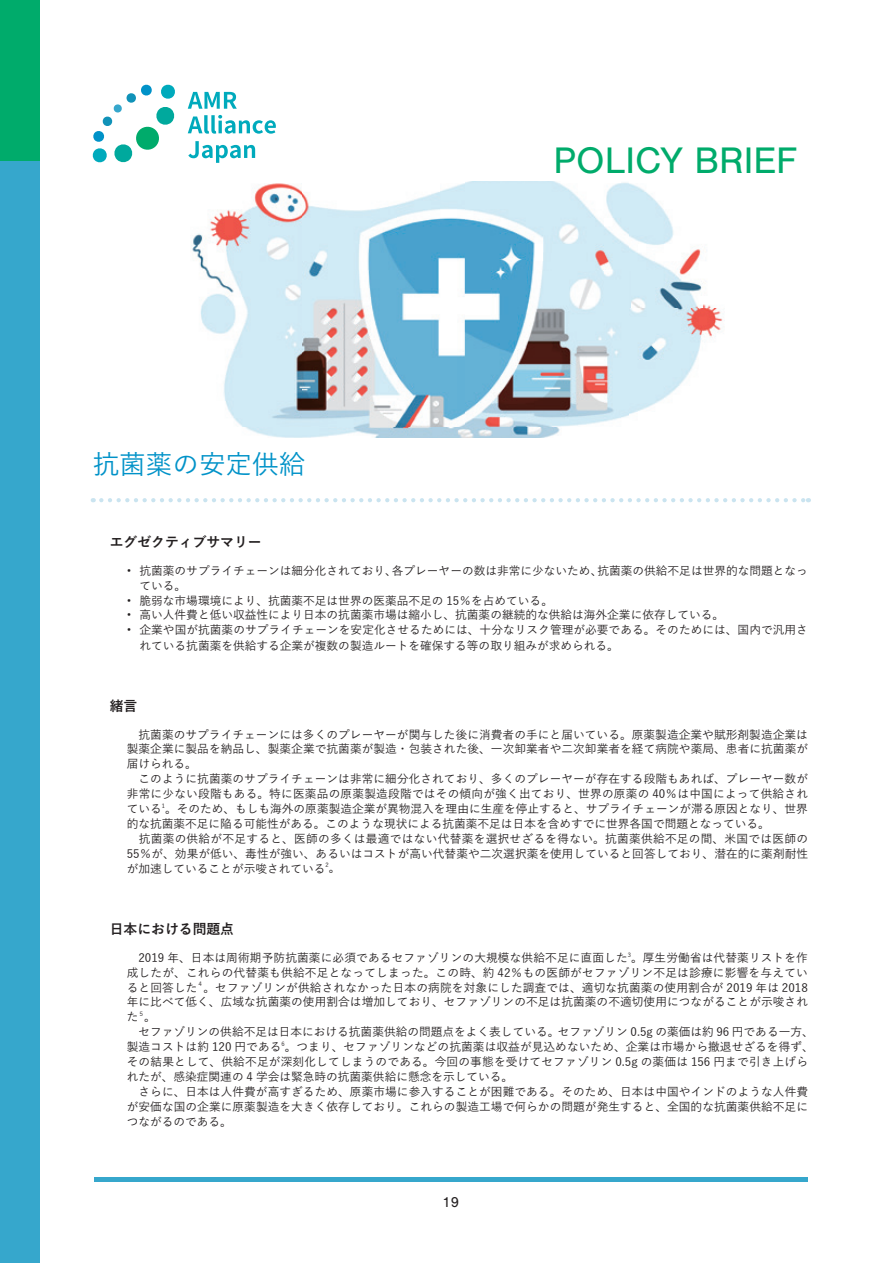
<style>
.page{position:relative;width:893px;height:1263px;background:#fff}
.page>*{position:absolute;margin:0;border:0;box-sizing:border-box;transform-origin:0 0}
.t1{font:38.25px "Nimbus San";color:#00ab6b}
.t2{font:500 26.55px "Yu Go";color:#0092c8}
.t3{font:14.85px "Nimbus San";color:#231f20}
.t4{font:700 13.8px "Yu Go";color:#231f20}
.t5{font:500 11.7px/14.9px "Yu Go";letter-spacing:.005em;color:#231f20}
.t6{font:500 5.85px "Yu Go";color:#231f20}
</style>
<div class="page">
<hr style="left:94px;top:1177px;width:714px;height:4px;background:#36a7cc">
<svg style="left:188px;top:92px;width:49px;height:17px"></svg>
<svg style="left:188px;top:115px;width:88px;height:19px"></svg>
<svg style="left:188px;top:141px;width:67px;height:22px"></svg>
<svg style="left:93px;top:85px;width:82px;height:78px"></svg>
<img style="left:191px;top:181px;width:534px;height:256px">
<div style="left:0;top:0;width:39px;height:1263px;background:#36a7cc"></div>
<div style="left:0;top:0;width:39px;height:161px;background:#00ab6b"></div>
<svg style="left:101px;top:498px;width:708px;height:4px"></svg>
<h2 class="t2" style="left:93px;top:440px;width:214px">抗菌薬の安定供給</h2>
<p class="t4" style="left:110px;top:534px;width:154px">エグゼクティブサマリー</p>
<h1 class="t1" style="left:553px;top:140px;width:245px">POLICY BRIEF</h1>
<p class="t5" style="left:127px;top:562px;width:6px">•</p>
<p class="t5" style="left:140px;top:562px;width:259px">抗菌薬のサプライチェーンは細分化されており、</p>
<p class="t5" style="left:392px;top:562px;width:212px">各プレーヤーの数は非常に少ないため、</p>
<p class="t5" style="left:597px;top:562px;width:212px">抗菌薬の供給不足は世界的な問題となっ</p>
<p class="t5" style="left:127px;top:591px;width:6px">•</p>
<p class="t5" style="left:140px;top:576px;width:415px">ている。<br>脆弱な市場環境により、抗菌薬不足は世界の医薬品不足の 15％を占めている。</p>
<p class="t5" style="left:127px;top:606px;width:6px">•</p>
<p class="t5" style="left:140px;top:606px;width:586px">高い人件費と低い収益性により日本の抗菌薬市場は縮小し、抗菌薬の継続的な供給は海外企業に依存している。</p>
<p class="t5" style="left:127px;top:621px;width:6px">•</p>
<p class="t5" style="left:140px;top:621px;width:670px">企業や国が抗菌薬のサプライチェーンを安定化させるためには、十分なリスク管理が必要である。そのためには、国内で汎用さ</p>
<p class="t5" style="left:140px;top:637px;width:481px">れている抗菌薬を供給する企業が複数の製造ルートを確保する等の取り組みが求められる。</p>
<p class="t4" style="left:110px;top:698px;width:29px">緒言</p>
<p class="t5" style="left:127px;top:725px;width:683px">　抗菌薬のサプライチェーンには多くのプレーヤーが関与した後に消費者の手にと届いている。原薬製造企業や賦形剤製造企業は製薬企業に製品を納品し、製薬企業で抗菌薬が製造・包装された後、一次卸業者や二次卸業者を経て病院や薬局、患者に抗菌薬が届けられる。<br>　このように抗菌薬のサプライチェーンは非常に細分化されており、多くのプレーヤーが存在する段階もあれば、プレーヤー数が非常に少ない段階もある。特に医薬品の原薬製造段階ではその傾向が強く出ており、世界の原薬の 40％は中国によって供給され</p>
<p class="t6" style="left:162px;top:800px;width:5px">1</p>
<p class="t5" style="left:127px;top:800px;width:683px">ている。そのため、もしも海外の原薬製造企業が異物混入を理由に生産を停止すると、サプライチェーンが滞る原因となり、世界的な抗菌薬不足に陥る可能性がある。このような現状による抗菌薬不足は日本を含めすでに世界各国で問題となっている。<br>　抗菌薬の供給が不足すると、医師の多くは最適ではない代替薬を選択せざるを得ない。抗菌薬供給不足の間、米国では医師の55％が、効果が低い、毒性が強い、あるいはコストが高い代替薬や二次選択薬を使用していると回答しており、潜在的に薬剤耐性</p>
<p class="t6" style="left:326px;top:860px;width:5px">2</p>
<p class="t5" style="left:127px;top:859px;width:215px">が加速していることが示唆されている。</p>
<p class="t4" style="left:110px;top:921px;width:126px">日本における問題点</p>
<p class="t5" style="left:127px;top:948px;width:688px">　2019 年、日本は周術期予防抗菌薬に必須であるセファゾリンの大規模な供給不足に直面した。厚生労働省は代替薬リストを作成したが、これらの代替薬も供給不足となってしまった。この時、約 42％もの医師がセファゾリン不足は診療に影響を与えていると回答した。<sup>４</sup> セファゾリンが供給されなかった日本の病院を対象にした調査では、適切な抗菌薬の使用割合が 2019 年は 2018年に比べて低く、広域な抗菌薬の使用割合は増加しており、セファゾリンの不足は抗菌薬の不適切使用につながることが示唆された。<sup>５<br></sup>　セファゾリンの供給不足は日本における抗菌薬供給の問題点をよく表している。セファゾリン 0.5g の薬価は約 96 円である一方、</p>
<p class="t6" style="left:282px;top:1038px;width:5px">6</p>
<p class="t6" style="left:628px;top:949px;width:5px">3</p>
<p class="t5" style="left:127px;top:1038px;width:689px">製造コストは約 120 円である。つまり、セファゾリンなどの抗菌薬は収益が見込めないため、企業は市場から撤退せざるを得ず、その結果として、供給不足が深刻化してしまうのである。今回の事態を受けてセファゾリン 0.5g の薬価は 156 円まで引き上げられたが、感染症関連の 4 学会は緊急時の抗菌薬供給に懸念を示している。<br>　さらに、日本は人件費が高すぎるため、原薬市場に参入することが困難である。そのため、日本は中国やインドのような人件費が安価な国の企業に原薬製造を大きく依存しており。これらの製造工場で何らかの問題が発生すると、全国的な抗菌薬供給不足につながるのである。</p>
<p class="t3" style="left:443px;top:1194px;width:18px">19</p>
</div>
